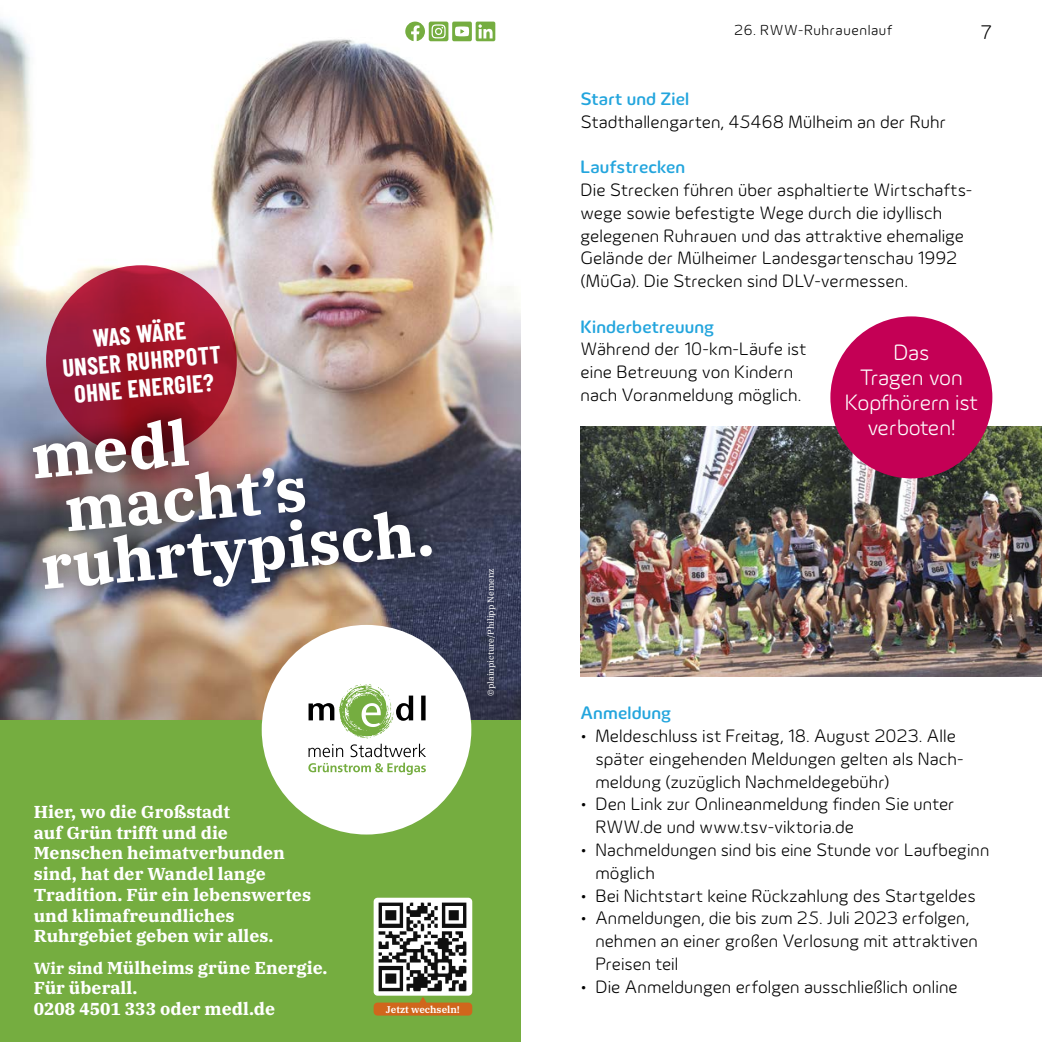
<style>
.page{position:relative;width:1042px;height:1042px;background:#fff}
.page>*{position:absolute;margin:0;border:0;box-sizing:border-box;transform-origin:0 0}
.t1{font:700 61.6px "IBM Plex Serif";color:#fff}
.t2{font:700 24.15px/26.9px "Barlow Condensed";color:#fff;text-align:center}
.t3{font:300 22.75px/25px "Innogy";letter-spacing:-.01em;color:#fff;text-align:center}
.t4{font:300 20.12px "Innogy";color:#000}
.Body_copy_Light_10_5{font:300 18.38px/22.8px "Innogy";letter-spacing:.005em;color:#000}
.Body_copy_Light_10_5-2{font:500 18.38px "Innogy";letter-spacing:.005em;color:#23a5dd}
.t5{font:700 17.32px/20.8px "IBM Plex Serif";color:#fff}
.t6{font:300 14.88px "Innogy";letter-spacing:.04em;color:#000}
.t7{font:600 9.8px "IBM Plex Serif";color:#fff}
.t8{font:8.58px "IBM Plex Serif";color:#fff}
.s1{font-size:16.1px}
</style>
<div class="page">
<img style="left:0;top:19px;width:521px;height:701px">
<svg style="left:405px;top:22px;width:90px;height:19px"></svg>
<div style="left:0;top:720px;width:521px;height:322px;background:#75ad40"></div>
<div style="left:262px;top:625px;width:209px;height:209px;background:#fff;border-radius:50%"></div>
<svg style="left:308px;top:684px;width:117px;height:54px"></svg>
<svg style="left:308px;top:744px;width:118px;height:31px"></svg>
<img style="left:374px;top:897px;width:98px;height:98px">
<svg style="left:374px;top:997px;width:98px;height:18px"></svg>
<svg style="left:46px;top:265px;width:191px;height:191px;background:#a41933"></svg>
<img style="left:7px;top:372px;width:452px;height:255px">
<img style="left:580px;top:427px;width:462px;height:249px">
<div style="left:830px;top:316px;width:162px;height:162px;background:#c40055;border-radius:50%"></div>
<p class="t2" style="left:59px;top:327px;width:161px;rotate:-5deg">WAS WÄRE<br>UNSER RUHRPOTT<br>OHNE ENERGIE?</p>
<p class="t1" style="left:27px;top:408px;width:160px;rotate:-5deg">medl</p>
<p class="t1" style="left:60px;top:461px;width:244px;rotate:-5deg">macht’s</p>
<p class="t1" style="left:37px;top:518px;width:395px;rotate:-5deg">ruhrtypisch.</p>
<p class="t8" style="left:484px;top:696px;width:129px;rotate:-90deg">©plainpicture/Philipp Nemenz</p>
<p class="t5" style="left:34px;top:800px;width:279px">Hier, wo die Großstadt<br>auf Grün trifft und die<br>Menschen heimatverbunden sind, hat der Wandel lange<br>Tradition. Für ein lebenswertes und klimafreundliches<br>Ruhrgebiet geben wir alles.</p>
<p class="t5" style="left:34px;top:955px;width:295px"><span class="s1">Wir sind</span> Mülheims grüne Energie.<br>Für überall.<br>0208 4501 333 oder medl.de</p>
<p class="t7" style="left:386px;top:1001px;width:76px">Jetzt wechseln!</p>
<p class="t6" style="left:734px;top:22px;width:159px">26. RWW-Ruhrauenlauf</p>
<p class="t4" style="left:980px;top:21px;width:14px">7</p>
<p class="Body_copy_Light_10_5-2" style="left:580px;top:88px;width:110px">Start und Ziel</p>
<p class="Body_copy_Light_10_5" style="left:580px;top:110px;width:367px">Stadthallengarten, 45468 Mülheim an der Ruhr</p>
<p class="Body_copy_Light_10_5-2" style="left:580px;top:156px;width:106px">Laufstrecken</p>
<p class="Body_copy_Light_10_5" style="left:580px;top:179px;width:393px">Die Strecken führen über asphaltierte Wirtschafts&shy;wege sowie befestigte Wege durch die idyllisch gelegenen Ruhrauen und das attraktive ehemalige Gelände der Mülheimer Landesgartenschau 1992 (MüGa). Die Strecken sind DLV-vermessen.</p>
<p class="Body_copy_Light_10_5-2" style="left:580px;top:316px;width:135px">Kinderbetreuung</p>
<p class="Body_copy_Light_10_5" style="left:580px;top:338px;width:227px">Während der 10-km-Läufe ist</p>
<p class="Body_copy_Light_10_5" style="left:580px;top:361px;width:214px">eine Betreuung von Kindern</p>
<p class="Body_copy_Light_10_5" style="left:580px;top:383px;width:222px">nach Voranmeldung möglich.</p>
<p class="t3" style="left:893px;top:340px;width:37px">Das</p>
<p class="t3" style="left:845px;top:365px;width:134px">Tragen von<br>Kopfhörern ist verboten!</p>
<p class="Body_copy_Light_10_5-2" style="left:580px;top:702px;width:92px">Anmeldung</p>
<p class="Body_copy_Light_10_5" style="left:580px;top:725px;width:377px">• Meldeschluss ist Freitag, 18. August 2023. Alle</p>
<p class="Body_copy_Light_10_5" style="left:595px;top:747px;width:370px">später eingehenden Meldungen gelten als Nach-</p>
<p class="Body_copy_Light_10_5" style="left:595px;top:770px;width:296px">meldung (zuzüglich Nachmeldegebühr)</p>
<p class="Body_copy_Light_10_5" style="left:580px;top:793px;width:376px">• Den Link zur Onlineanmeldung finden Sie unter</p>
<p class="Body_copy_Light_10_5" style="left:595px;top:816px;width:260px">RWW.de und www.tsv-viktoria.de</p>
<p class="Body_copy_Light_10_5" style="left:580px;top:838px;width:410px">• Nachmeldungen sind bis eine Stunde vor Laufbeginn</p>
<p class="Body_copy_Light_10_5" style="left:595px;top:861px;width:61px">möglich</p>
<p class="Body_copy_Light_10_5" style="left:580px;top:884px;width:397px">• Bei Nichtstart keine Rückzahlung des Startgeldes</p>
<p class="Body_copy_Light_10_5" style="left:580px;top:907px;width:390px">• Anmeldungen, die bis zum 25. Juli 2023 erfolgen,</p>
<p class="Body_copy_Light_10_5" style="left:595px;top:929px;width:384px">nehmen an einer großen Verlosung mit attraktiven</p>
<p class="Body_copy_Light_10_5" style="left:595px;top:952px;width:84px">Preisen teil</p>
<p class="Body_copy_Light_10_5" style="left:580px;top:975px;width:379px">• Die Anmeldungen erfolgen ausschließlich online</p>
</div>
